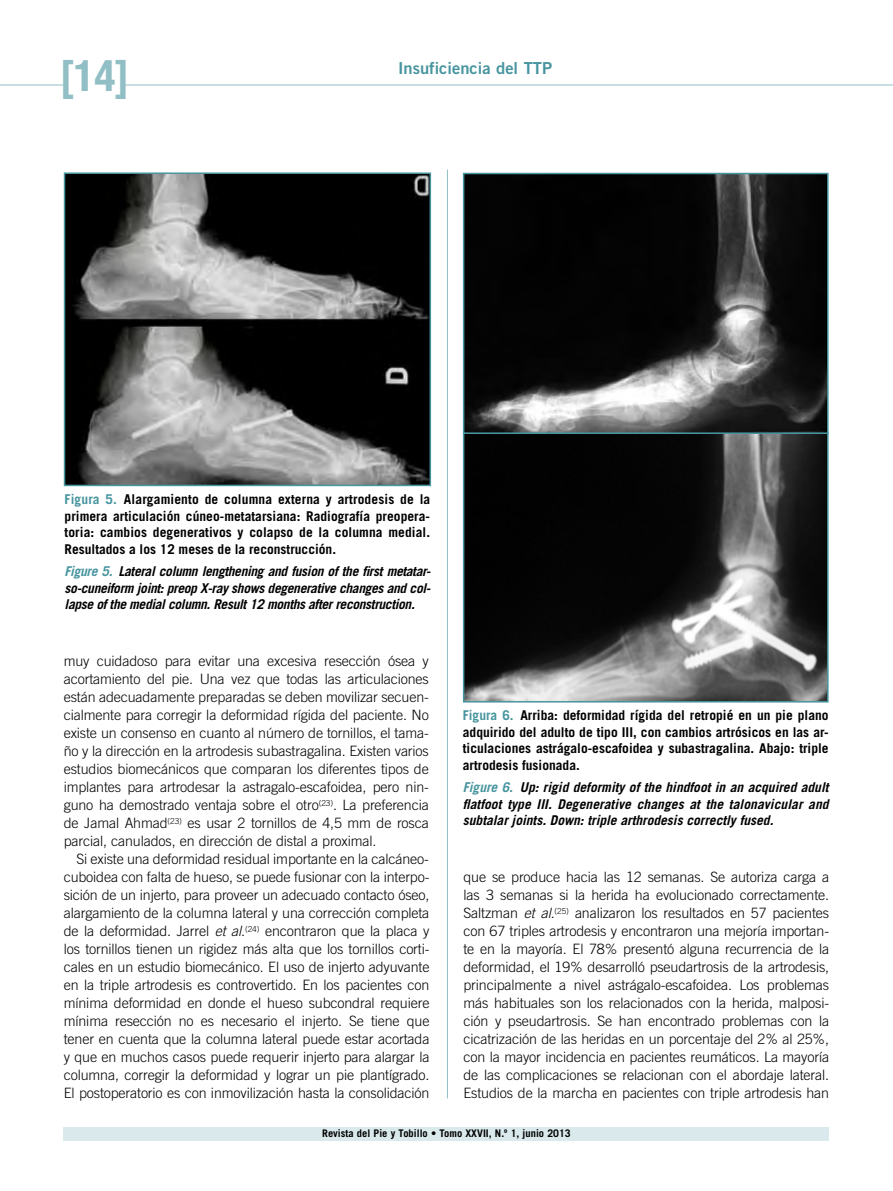
<style>
.page{position:relative;width:893px;height:1191px;background:#fff}
.page>*{position:absolute;margin:0;border:0;box-sizing:border-box;transform-origin:0 0}
.t1{font:700 condensed 43.5px "Helvetica Neue LT Std";color:#91bfc5}
.t2{font:16.5px "Trade Gothic LT Std Bd 2";color:#47959f}
.t3{font:300 14.25px/18px "Trade Gothic LT Std";letter-spacing:-.01em;color:#000;text-align:justify}
.t4{font:700 13.5px/16.5px "Trade Gothic LT Std";color:#000;text-align:justify}
.t5{font:italic 700 13.5px/16.5px "Trade Gothic LT Std";letter-spacing:-.015em;color:#000;text-align:justify}
.t6{font:700 10.5px "Trade Gothic LT Std";color:#000}
.s1{color:#47959f}
.s2{font-style:italic}
</style>
<div class="page">
<hr style="left:0;top:85px;width:64px;height:1px;background:#91bfc5">
<hr style="left:123px;top:85px;width:770px;height:1px;background:#91bfc5">
<div style="left:64px;top:1127px;width:765px;height:13px;background:#daeaec"></div>
<hr style="left:447px;top:170px;width:1px;height:928px;background:#91bfc5">
<img style="left:67px;top:175px;width:361px;height:308px">
<div style="left:64px;top:172px;width:367px;height:314px;border:2px solid #47959f"></div>
<img style="left:466px;top:176px;width:360px;height:523px">
<div style="left:463px;top:432px;width:366px;height:270px;border:2px solid #47959f"></div>
<div style="left:463px;top:173px;width:366px;height:261px;border:2px solid #47959f"></div>
<h1 class="t1" style="left:60px;top:49px;width:71px">[14]</h1>
<p class="t2" style="left:398px;top:58px;width:156px">Insuficiencia del TTP</p>
<p class="t4" style="left:65px;top:491px;width:367px"><span class="s1">Figura 5.</span> Alargamiento de columna externa y artrodesis de la primera articulación cúneo-metatarsiana: Radiografía preopera&shy;toria: cambios degenerativos y colapso de la columna medial.<br>Resultados a los 12 meses de la reconstrucción.</p>
<p class="t5" style="left:65px;top:563px;width:368px"><span class="s1">Figure 5.</span> Lateral column lengthening and fusion of the first metatar&shy;so-cuneiform joint: preop X-ray shows degenerative changes and col&shy;lapse of the medial column. Result 12 months after reconstruction.</p>
<p class="t3" style="left:64px;top:652px;width:367px">muy cuidadoso para evitar una excesiva resección ósea y acortamiento del pie. Una vez que todas las articulaciones están adecuadamente preparadas se deben movilizar secuen&shy;cialmente para corregir la deformidad rígida del paciente. No existe un consenso en cuanto al número de tornillos, el tama&shy;ño y la dirección en la artrodesis subastragalina. Existen varios estudios biomecánicos que comparan los diferentes tipos de implantes para artrodesar la astragalo-escafoidea, pero nin&shy;guno ha demostrado ventaja sobre el otro<sup>(23)</sup>. La preferencia de Jamal Ahmad<sup>(23)</sup> es usar 2 tornillos de 4,5 mm de rosca parcial, canulados, en dirección de distal a proximal.</p>
<p class="t3" style="left:64px;top:850px;width:367px;text-indent:13px">Si existe una deformidad residual importante en la calcáneo&shy;cuboidea con falta de hueso, se puede fusionar con la interpo&shy;sición de un injerto, para proveer un adecuado contacto óseo, alargamiento de la columna lateral y una corrección completa de la deformidad. Jarrel <span class="s2">et al</span>.<sup>(24)</sup> encontraron que la placa y los tornillos tienen un rigidez más alta que los tornillos corti&shy;cales en un estudio biomecánico. El uso de injerto adyuvante en la triple artrodesis es controvertido. En los pacientes con mínima deformidad en donde el hueso subcondral requiere mínima resección no es necesario el injerto. Se tiene que tener en cuenta que la columna lateral puede estar acortada y que en muchos casos puede requerir injerto para alargar la columna, corregir la deformidad y lograr un pie plantígrado.<br>El postoperatorio es con inmovilización hasta la consolidación</p>
<p class="t4" style="left:463px;top:707px;width:367px"><span class="s1">Figura 6.</span> Arriba: deformidad rígida del retropié en un pie plano adquirido del adulto de tipo III, con cambios artrósicos en las ar&shy;ticulaciones astrágalo-escafoidea y subastragalina. Abajo: triple artrodesis fusionada.</p>
<p class="t5" style="left:463px;top:779px;width:367px"><span class="s1">Figure 6.</span> Up: rigid deformity of the hindfoot in an acquired adult flatfoot type III. Degenerative changes at the talonavicular and subtalar joints. Down: triple arthrodesis correctly fused.</p>
<p class="t3" style="left:463px;top:868px;width:367px">que se produce hacia las 12 semanas. Se autoriza carga a las 3 semanas si la herida ha evolucionado correctamente.<br>Saltzman <span class="s2">et al</span>.<sup>(25)</sup> analizaron los resultados en 57 pacientes con 67 triples artrodesis y encontraron una mejoría importan&shy;te en la mayoría. El 78% presentó alguna recurrencia de la deformidad, el 19% desarrolló pseudartrosis de la artrodesis, principalmente a nivel astrágalo-escafoidea. Los problemas más habituales son los relacionados con la herida, malposi&shy;ción y pseudartrosis. Se han encontrado problemas con la cicatrización de las heridas en un porcentaje del 2% al 25%, con la mayor incidencia en pacientes reumáticos. La mayoría de las complicaciones se relacionan con el abordaje lateral.<br>Estudios de la marcha en pacientes con triple artrodesis han</p>
<p class="t6" style="left:322px;top:1126px;width:250px">Revista del Pie y Tobillo • Tomo XXVII, N.º 1, junio 2013</p>
</div>
